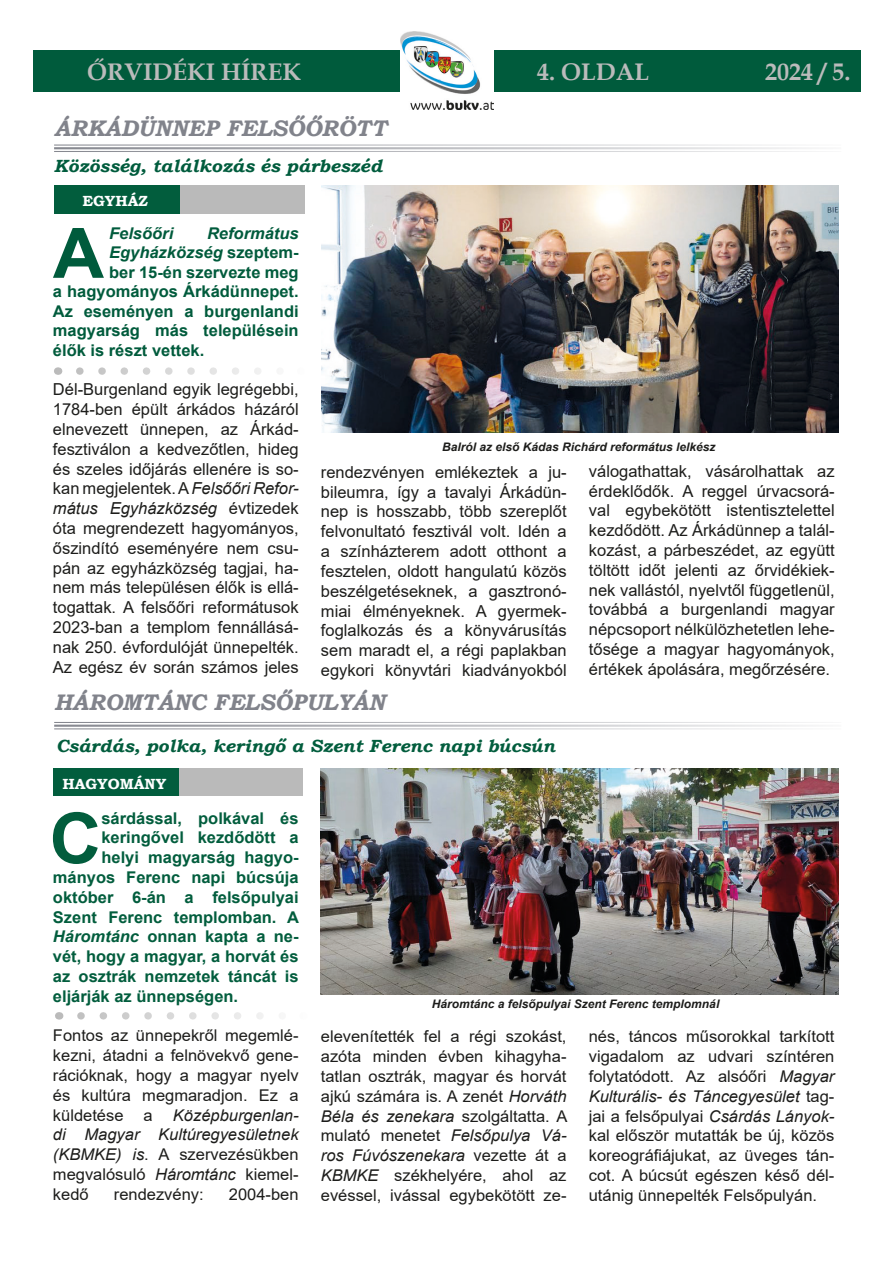
<style>
.page{position:relative;width:893px;height:1263px;background:#fff}
.page>*{position:absolute;margin:0;border:0;box-sizing:border-box;transform-origin:0 0}
.t1{font:700 70.35px "Arial";color:#025d3d}
.t2{font:700 69.6px "Arial";color:#005b3c}
.t3{font:700 24px "Book Antiqua";color:#bbb}
.t4{font:italic 700 22.5px "Bookman Old Style";color:#81838b}
.t5{font:italic 700 17.7px "Bookman Old Style";color:#025d3d}
.t6{font:italic 700 17.7px "Bookman Old Style";color:#005c3d}
.t7{font:16.5px/19.8px "Arial";color:#1d1d1b;text-align:justify}
.t8{font:16.2px/19.8px "Arial";color:#1d1d1b;text-align:justify}
.t9{font:700 16.2px "Arial";color:#025d3d}
.t10{font:700 16.2px "Arial";color:#005b3c}
.t11{font:italic 700 16.2px "Arial";color:#005b3c}
.t12{font:700 14.7px "Bookman Old Style";color:#fff}
.t13{font:italic 700 11.7px "Arial";color:#1d1d1b}
.s1{font-style:normal}
.s2{font-style:italic}
</style>
<div class="page">
<img style="left:321px;top:768px;width:517px;height:227px">
<div style="left:33px;top:51px;width:828px;height:41px;background:#005b3c"></div>
<img style="left:401px;top:32px;width:92px;height:77px">
<hr style="left:54px;top:145px;width:787px;height:1px;background:#81838b">
<hr style="left:54px;top:147px;width:787px;height:2px;background:#81838b">
<hr style="left:54px;top:151px;width:787px;height:1px;background:#81838b">
<hr style="left:54px;top:722px;width:787px;height:1px;background:#81838b">
<hr style="left:54px;top:725px;width:787px;height:2px;background:#81838b">
<hr style="left:54px;top:728px;width:787px;height:1px;background:#81838b">
<div style="left:175px;top:769px;width:128px;height:27px;background:#bababa"></div>
<div style="left:54px;top:769px;width:125px;height:27px;background:#025d3d"></div>
<svg style="left:80px;top:367px;width:181px;height:8px"></svg>
<div style="left:176px;top:185px;width:128px;height:29px;background:#bababa"></div>
<div style="left:55px;top:185px;width:125px;height:28px;background:#025d3d"></div>
<img style="left:322px;top:185px;width:517px;height:248px">
<svg style="left:81px;top:1012px;width:182px;height:7px"></svg>
<p class="t3" style="left:87px;top:56px;width:215px">ŐRVIDÉKI HÍREK</p>
<p class="t3" style="left:537px;top:56px;width:113px">4. OLDAL</p>
<p class="t3" style="left:765px;top:56px;width:87px">2024 / 5.</p>
<p class="t4" style="left:54px;top:111px;width:334px">ÁRKÁDÜNNEP FELSŐŐRÖTT</p>
<p class="t6" style="left:54px;top:153px;width:330px">Közösség, találkozás és párbeszéd</p>
<p class="t12" style="left:82px;top:190px;width:67px">EGYHÁZ</p>
<p class="t2" style="left:53px;top:204px;width:53px">A</p>
<p class="t11" style="left:109px;top:222px;width:66px">Felsőőri</p>
<p class="t11" style="left:207px;top:222px;width:93px">Református</p>
<p class="t11" style="left:109px;top:242px;width:191px">Egyházközség <span class="s1">szeptem-</span></p>
<p class="t10" style="left:109px;top:261px;width:191px">ber 15-én szervezte meg</p>
<p class="t10" style="left:53px;top:280px;width:247px">a hagyományos Árkádünnepet.</p>
<p class="t10" style="left:53px;top:300px;width:247px">Az eseményen a burgenlandi</p>
<p class="t10" style="left:53px;top:319px;width:247px">magyarság más településein</p>
<p class="t10" style="left:53px;top:339px;width:153px">élők is részt vettek.</p>
<p class="t7" style="left:53px;top:380px;width:247px">Dél-Burgenland egyik legrégebbi, 1784-ben épült árkádos házáról elnevezett ünnepen, az Árkád&shy;fesztiválon a kedvezőtlen, hideg és szeles időjárás ellenére is so&shy;kan megjelentek. A <span class="s2">Felsőőri Refor&shy;mátus Egyházközség</span> évtizedek óta megrendezett hagyományos, őszindító eseményére nem csu&shy;pán az egyházközség tagjai, ha&shy;nem más településen élők is ellá&shy;togattak. A felsőőri reformátusok 2023-ban a templom fennállásá&shy;nak 250. évfordulóját ünnepelték.<br>Az egész év során számos jeles</p>
<p class="t13" style="left:442px;top:439px;width:275px">Balról az első Kádas Richárd református lelkész</p>
<p class="t7" style="left:321px;top:462px;width:247px">rendezvényen emlékeztek a ju&shy;bileumra, így a tavalyi Árkádün&shy;nep is hosszabb, több szereplőt felvonultató fesztivál volt. Idén a a színházterem adott otthont a fesztelen, oldott hangulatú közös beszélgetéseknek, a gasztronó&shy;miai élményeknek. A gyermek&shy;foglalkozás és a könyvárusítás sem maradt el, a régi paplakban egykori könyvtári kiadványokból</p>
<p class="t7" style="left:589px;top:461px;width:247px">válogathattak, vásárolhattak az érdeklődők. A reggel úrvacsorá&shy;val egybekötött istentisztelettel kezdődött. Az Árkádünnep a talál&shy;kozást, a párbeszédet, az együtt töltött időt jelenti az őrvidékiek&shy;nek vallástól, nyelvtől függetlenül, továbbá a burgenlandi magyar népcsoport nélkülözhetetlen lehe&shy;tősége a magyar hagyományok, értékek ápolására, megőrzésére.</p>
<p class="t4" style="left:54px;top:686px;width:332px">HÁROMTÁNC FELSŐPULYÁN</p>
<p class="t5" style="left:56px;top:732px;width:500px">Csárdás, polka, keringő a Szent Ferenc napi búcsún</p>
<p class="t12" style="left:62px;top:774px;width:105px">HAGYOMÁNY</p>
<p class="t1" style="left:50px;top:789px;width:53px">C</p>
<p class="t9" style="left:101px;top:806px;width:199px">sárdással, polkával és</p>
<p class="t9" style="left:101px;top:826px;width:199px">keringővel kezdődött a</p>
<p class="t9" style="left:101px;top:846px;width:199px">helyi magyarság hagyo-</p>
<p class="t9" style="left:53px;top:866px;width:247px">mányos Ferenc napi búcsúja</p>
<p class="t9" style="left:53px;top:886px;width:247px">október 6-án a felsőpulyai</p>
<p class="t9" style="left:53px;top:905px;width:248px">Szent Ferenc templomban. A</p>
<p class="t9" style="left:53px;top:925px;width:247px"><span class="s2">Háromtánc</span> onnan kapta a ne-</p>
<p class="t9" style="left:53px;top:945px;width:247px">vét, hogy a magyar, a horvát és</p>
<p class="t9" style="left:53px;top:965px;width:247px">az osztrák nemzetek táncát is</p>
<p class="t9" style="left:53px;top:985px;width:187px">eljárják az ünnepségen.</p>
<p class="t8" style="left:53px;top:1026px;width:247px">Fontos az ünnepekről megemlé&shy;kezni, átadni a felnövekvő gene&shy;rációknak, hogy a magyar nyelv és kultúra megmaradjon. Ez a küldetése a <span class="s2">Középburgenlan&shy;di Magyar Kultúregyesületnek (KBMKE) is</span>. A szervezésükben megvalósuló <span class="s2">Háromtánc</span> kiemel&shy;kedő</p>
<p class="t8" style="left:114px;top:1184px;width:91px">rendezvény:</p>
<p class="t8" style="left:229px;top:1184px;width:71px">2004-ben</p>
<p class="t13" style="left:432px;top:996px;width:289px">Háromtánc a felsőpulyai Szent Ferenc templomnál</p>
<p class="t8" style="left:321px;top:1027px;width:248px">elevenítették fel a régi szokást, azóta minden évben kihagyha&shy;tatlan osztrák, magyar és horvát ajkú számára is. A zenét <span class="s2">Horváth Béla és zenekara</span> szolgáltatta. A mulató menetet <span class="s2">Felsőpulya Vá&shy;ros Fúvószenekara</span> vezette át a <span class="s2">KBMKE</span> székhelyére, ahol az evéssel, ivással egybekötött ze-</p>
<p class="t8" style="left:589px;top:1027px;width:247px">nés, táncos műsorokkal tarkított vigadalom az udvari színtéren folytatódott. Az alsóőri <span class="s2">Magyar Kulturális- és Táncegyesület</span> tag&shy;jai a felsőpulyai <span class="s2">Csárdás Lányok&shy;</span>kal először mutatták be új, közös koreográfiájukat, az üveges tán&shy;cot. A búcsút egészen késő dél&shy;utánig ünnepelték Felsőpulyán.</p>
</div>
